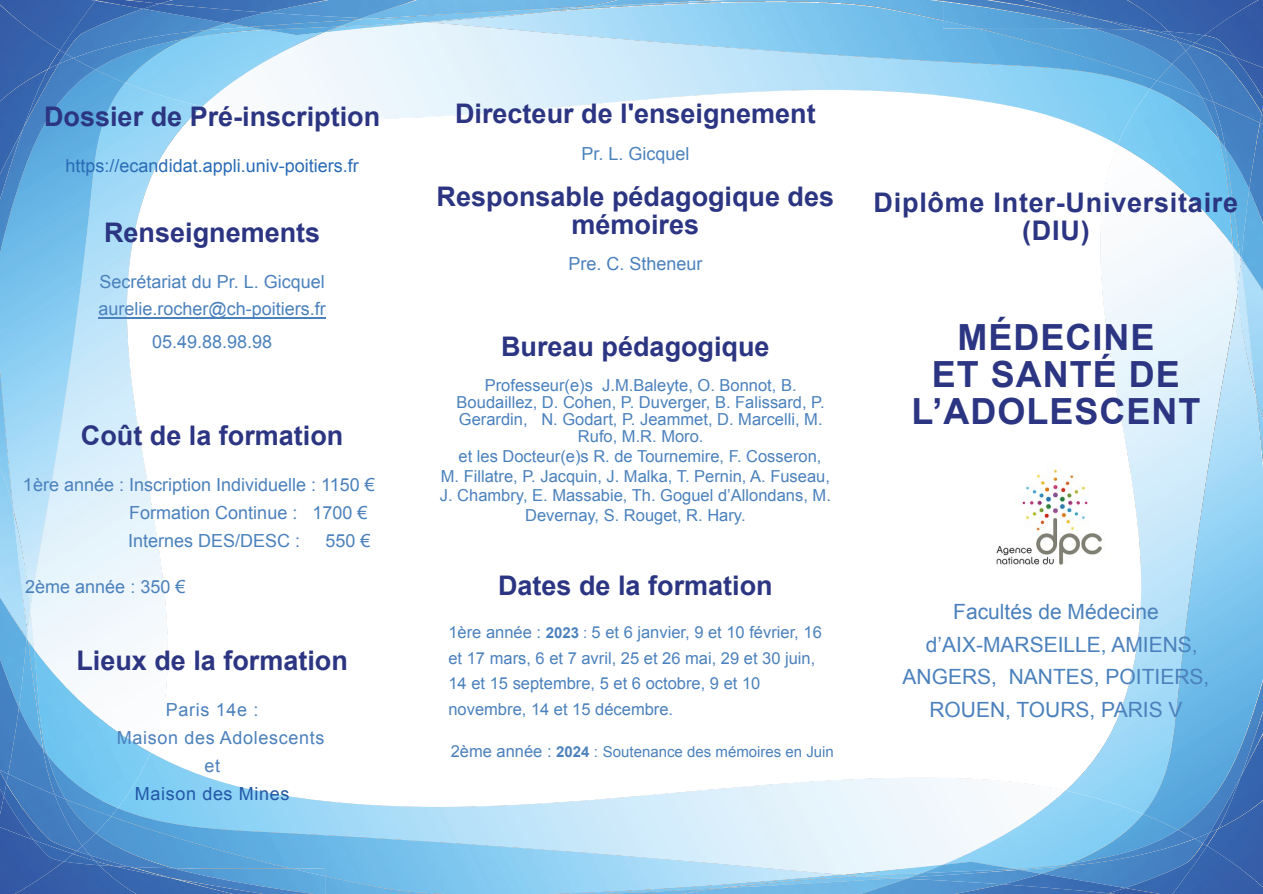
<style>
.page{position:relative;width:1263px;height:894px;background:#fff}
.page>*{position:absolute;margin:0;border:0;box-sizing:border-box;transform-origin:0 0}
.t1{font:700 36px/37.2px "Arial";letter-spacing:.03em;color:#2b3582;text-align:center}
.t2{font:700 27px/27.9px "Arial";color:#2b3582;text-align:center}
.t3{font:700 27px/27.9px "Arial";letter-spacing:.03em;color:#2b3582;text-align:center}
.t4{font:21px/32.5px "Arial";color:#4b81bc;text-align:center}
.t5{font:18px/27.9px "Arial";color:#4b81bc}
.t6{font:18px "Arial";color:#296cb5}
.t7{font:18px "Arial";letter-spacing:.035em;color:#4b81bc}
.t8{font:18px "Arial";letter-spacing:.035em;color:#2357a6}
.t9{font:16.5px/17.1px "Arial";color:#4b81bc;text-align:center}
.t10{font:15px "Arial";color:#4b81bc}
.s1{font-weight:700;font-size:15px}
.s2{font-size:15px}
.s3{font-size:16.5px}
.s4{font-weight:700}
</style>
<div class="page">
<img style="left:212px;top:27px;width:905px;height:117px">
<img style="left:426px;top:22px;width:724px;height:67px">
<img style="left:339px;top:27px;width:86px;height:5px">
<img style="left:539px;top:0;width:618px;height:80px">
<img style="left:618px;top:0;width:109px;height:7px">
<img style="left:362px;top:20px;width:64px;height:7px">
<img style="left:373px;top:19px;width:212px;height:3px">
<img style="left:362px;top:0;width:256px;height:19px">
<img style="left:151px;top:753px;width:911px;height:111px">
<img style="left:118px;top:807px;width:724px;height:9px">
<img style="left:862px;top:864px;width:60px;height:8px">
<img style="left:111px;top:816px;width:751px;height:77px">
<img style="left:604px;top:887px;width:78px;height:6px">
<img style="left:315px;top:867px;width:10px;height:26px">
<img style="left:862px;top:872px;width:44px;height:4px">
<img style="left:719px;top:875px;width:176px;height:2px">
<img style="left:682px;top:877px;width:224px;height:16px">
<img style="left:1066px;top:149px;width:167px;height:641px">
<img style="left:1117px;top:89px;width:102px;height:157px">
<div style="left:1150px;top:80px;width:51px;height:60px;background:#73c8f1"></div>
<img style="left:1157px;top:64px;width:15px;height:33px">
<img style="left:943px;top:790px;width:200px;height:73px">
<img style="left:922px;top:861px;width:92px;height:7px">
<img style="left:1014px;top:863px;width:28px;height:5px">
<img style="left:910px;top:868px;width:109px;height:1px">
<img style="left:1019px;top:866px;width:23px;height:3px">
<img style="left:906px;top:869px;width:136px;height:9px">
<img style="left:860px;top:878px;width:142px;height:15px">
<img style="left:1143px;top:292px;width:120px;height:521px">
<img style="left:1070px;top:813px;width:108px;height:16px">
<img style="left:1178px;top:678px;width:85px;height:154px">
<img style="left:1062px;top:829px;width:133px;height:9px">
<img style="left:1195px;top:832px;width:8px;height:6px">
<img style="left:1042px;top:838px;width:161px;height:35px">
<img style="left:1002px;top:873px;width:123px;height:14px">
<img style="left:955px;top:883px;width:153px;height:10px">
<img style="left:1256px;top:419px;width:7px;height:50px">
<img style="left:1240px;top:710px;width:23px;height:22px">
<img style="left:1210px;top:776px;width:8px;height:23px">
<img style="left:1203px;top:828px;width:4px;height:15px">
<img style="left:1125px;top:843px;width:82px;height:50px">
<img style="left:1108px;top:887px;width:52px;height:6px">
<img style="left:1218px;top:732px;width:45px;height:67px">
<img style="left:1207px;top:799px;width:56px;height:46px">
<img style="left:1172px;top:845px;width:91px;height:48px">
<img style="left:928px;top:0;width:250px;height:64px">
<img style="left:943px;top:0;width:81px;height:30px">
<img style="left:986px;top:0;width:38px;height:19px">
<img style="left:1138px;top:35px;width:31px;height:7px">
<img style="left:1154px;top:35px;width:15px;height:1px">
<img style="left:1024px;top:0;width:103px;height:32px">
<img style="left:1233px;top:258px;width:7px;height:34px">
<img style="left:1219px;top:189px;width:6px;height:67px">
<img style="left:1201px;top:123px;width:12px;height:24px">
<img style="left:1172px;top:51px;width:14px;height:51px">
<img style="left:1237px;top:263px;width:4px;height:134px">
<svg style="left:1178px;top:46px;width:8px;height:5px"></svg>
<img style="left:1173px;top:43px;width:18px;height:3px">
<img style="left:1169px;top:35px;width:26px;height:8px">
<img style="left:1127px;top:0;width:77px;height:35px">
<img style="left:1225px;top:189px;width:16px;height:69px">
<img style="left:1213px;top:123px;width:36px;height:66px">
<img style="left:1186px;top:46px;width:74px;height:77px">
<img style="left:1191px;top:43px;width:72px;height:70px">
<img style="left:1195px;top:35px;width:9px;height:22px">
<img style="left:1234px;top:68px;width:29px;height:30px">
<img style="left:1204px;top:0;width:59px;height:68px">
<img style="left:1241px;top:291px;width:22px;height:128px">
<img style="left:1241px;top:189px;width:22px;height:102px">
<img style="left:1249px;top:123px;width:14px;height:101px">
<svg style="left:1260px;top:107px;width:3px;height:17px"></svg>
<img style="left:34px;top:106px;width:169px;height:613px">
<img style="left:125px;top:35px;width:200px;height:71px">
<img style="left:266px;top:30px;width:73px;height:5px">
<img style="left:226px;top:30px;width:40px;height:9px">
<img style="left:249px;top:27px;width:109px;height:3px">
<img style="left:226px;top:27px;width:23px;height:3px">
<img style="left:226px;top:18px;width:136px;height:9px">
<img style="left:266px;top:0;width:151px;height:18px">
<img style="left:47px;top:649px;width:104px;height:158px">
<div style="left:65px;top:754px;width:53px;height:62px;background:#73c8f1"></div>
<img style="left:96px;top:798px;width:15px;height:34px">
<img style="left:0;top:83px;width:125px;height:526px">
<img style="left:95px;top:70px;width:91px;height:13px">
<img style="left:0;top:64px;width:95px;height:189px">
<img style="left:73px;top:58px;width:133px;height:12px">
<img style="left:65px;top:58px;width:8px;height:6px">
<img style="left:65px;top:23px;width:161px;height:35px">
<img style="left:143px;top:9px;width:123px;height:14px">
<img style="left:160px;top:0;width:169px;height:13px">
<img style="left:0;top:369px;width:13px;height:99px">
<img style="left:0;top:174px;width:23px;height:25px">
<img style="left:48px;top:102px;width:10px;height:26px">
<img style="left:60px;top:53px;width:5px;height:16px">
<img style="left:60px;top:9px;width:83px;height:44px">
<img style="left:95px;top:0;width:65px;height:9px">
<img style="left:125px;top:0;width:48px;height:4px">
<img style="left:0;top:102px;width:48px;height:72px">
<img style="left:0;top:50px;width:60px;height:52px">
<img style="left:0;top:0;width:95px;height:50px">
<img style="left:90px;top:832px;width:84px;height:32px">
<img style="left:233px;top:866px;width:82px;height:27px">
<img style="left:233px;top:877px;width:31px;height:16px">
<img style="left:99px;top:854px;width:31px;height:7px">
<img style="left:99px;top:860px;width:15px;height:1px">
<img style="left:136px;top:864px;width:97px;height:29px">
<img style="left:28px;top:609px;width:6px;height:29px">
<img style="left:43px;top:640px;width:4px;height:67px">
<img style="left:55px;top:749px;width:10px;height:24px">
<img style="left:82px;top:794px;width:14px;height:51px">
<img style="left:27px;top:506px;width:3px;height:127px">
<svg style="left:82px;top:845px;width:8px;height:5px"></svg>
<img style="left:77px;top:850px;width:18px;height:3px">
<img style="left:73px;top:853px;width:26px;height:8px">
<img style="left:64px;top:861px;width:72px;height:32px">
<img style="left:27px;top:638px;width:16px;height:69px">
<img style="left:19px;top:707px;width:36px;height:66px">
<img style="left:8px;top:773px;width:74px;height:77px">
<img style="left:6px;top:783px;width:71px;height:70px">
<img style="left:64px;top:839px;width:9px;height:22px">
<img style="left:0;top:795px;width:34px;height:31px">
<img style="left:0;top:826px;width:64px;height:67px">
<img style="left:0;top:468px;width:27px;height:129px">
<img style="left:0;top:597px;width:27px;height:110px">
<img style="left:0;top:658px;width:19px;height:115px">
<img style="left:0;top:769px;width:8px;height:14px">
<img style="left:0;top:771px;width:6px;height:24px">
<img style="left:0;top:788px;width:4px;height:26px">
<hr style="left:98px;top:317px;width:228px;height:1px;background:#4b81bc">
<img style="left:996px;top:463px;width:120px;height:109px">
<h2 class="t2" style="left:44px;top:105px;width:338px">Dossier de Pré-inscription</h2>
<p class="t6" style="left:66px;top:159px;width:295px">https://ecandidat.appli.univ-poitiers.fr</p>
<h2 class="t2" style="left:104px;top:220px;width:218px">Renseignements</h2>
<p class="t5" style="left:98px;top:269px;width:229px">Secrétariat du Pr. L. Gicquel aurelie.rocher@ch-poitiers.fr</p>
<p class="t5" style="left:152px;top:329px;width:122px">05.49.88.98.98</p>
<h2 class="t2" style="left:81px;top:424px;width:264px">Coût de la formation</h2>
<p class="t5" style="left:128px;top:472px;width:248px;text-indent:-105px">1ère année : Inscription Individuelle : 1150 €<br>Formation Continue : 1700 €<br>Internes DES/DESC :</p>
<p class="t5" style="left:325px;top:528px;width:47px">550 €</p>
<p class="t5" style="left:25px;top:574px;width:162px">2ème année : 350 €</p>
<h2 class="t2" style="left:76px;top:649px;width:273px">Lieux de la formation</h2>
<p class="t7" style="left:166px;top:702px;width:94px">Paris 14e :</p>
<p class="t7" style="left:117px;top:730px;width:209px">Maison des Adolescents</p>
<p class="t5" style="left:204px;top:753px;width:17px">et</p>
<p class="t8" style="left:135px;top:786px;width:156px">Maison des Mines</p>
<h2 class="t2" style="left:455px;top:102px;width:362px">Directeur de l'enseignement</h2>
<p class="t5" style="left:581px;top:141px;width:110px">Pr. L. Gicquel</p>
<h2 class="t2" style="left:437px;top:185px;width:399px">Responsable pédagogique des mémoires</h2>
<p class="t5" style="left:568px;top:252px;width:136px">Pre. C. Stheneur</p>
<h2 class="t2" style="left:501px;top:335px;width:270px">Bureau pédagogique</h2>
<p class="t9" style="left:457px;top:378px;width:370px">Professeur(e)s J.M.Baleyte, O. Bonnot, B.<br>Boudaillez, D. Cohen, P. Duverger, B. Falissard, P.<br>Gerardin, N. Godart, P. Jeammet, D. Marcelli, M.<br>Rufo, M.R. Moro.</p>
<p class="t9" style="left:440px;top:447px;width:393px;line-height:19.6px">et les Docteur(e)s R. de Tournemire, F. Cosseron,<br>M. Fillatre, P. Jacquin, J. Malka, T. Pernin, A. Fuseau, J. Chambry, E. Massabie, Th. Goguel d’Allondans, M.<br>Devernay, S. Rouget, R. Hary.</p>
<h2 class="t2" style="left:498px;top:573px;width:276px">Dates de la formation</h2>
<p class="t9" style="left:448px;top:621px;width:375px;line-height:25.5px;text-align:left">1ère année : <span class="s1">2023</span> <span class="s2">:</span> 5 et 6 janvier, 9 et 10 février, 16 et 17 mars, 6 et 7 avril, 25 et 26 mai, 29 et 30 juin, 14 et 15 septembre, 5 et 6 octobre, 9 et 10 novembre, 14 et 15 décembre.</p>
<p class="t10" style="left:451px;top:745px;width:385px"><span class="s3">2ème année :</span> <span class="s4">2024</span> : Soutenance des mémoires en Juin</p>
<h2 class="t3" style="left:874px;top:190px;width:366px">Diplôme Inter-Universitaire (DIU)</h2>
<h1 class="t1" style="left:911px;top:322px;width:291px">MÉDECINE<br>ET SANTÉ DE<br>L’ADOLESCENT</h1>
<p class="t4" style="left:902px;top:597px;width:308px">Facultés de Médecine d’AIX-MARSEILLE, AMIENS,<br>ANGERS, NANTES, POITIERS,<br>ROUEN, TOURS, PARIS V</p>
</div>
